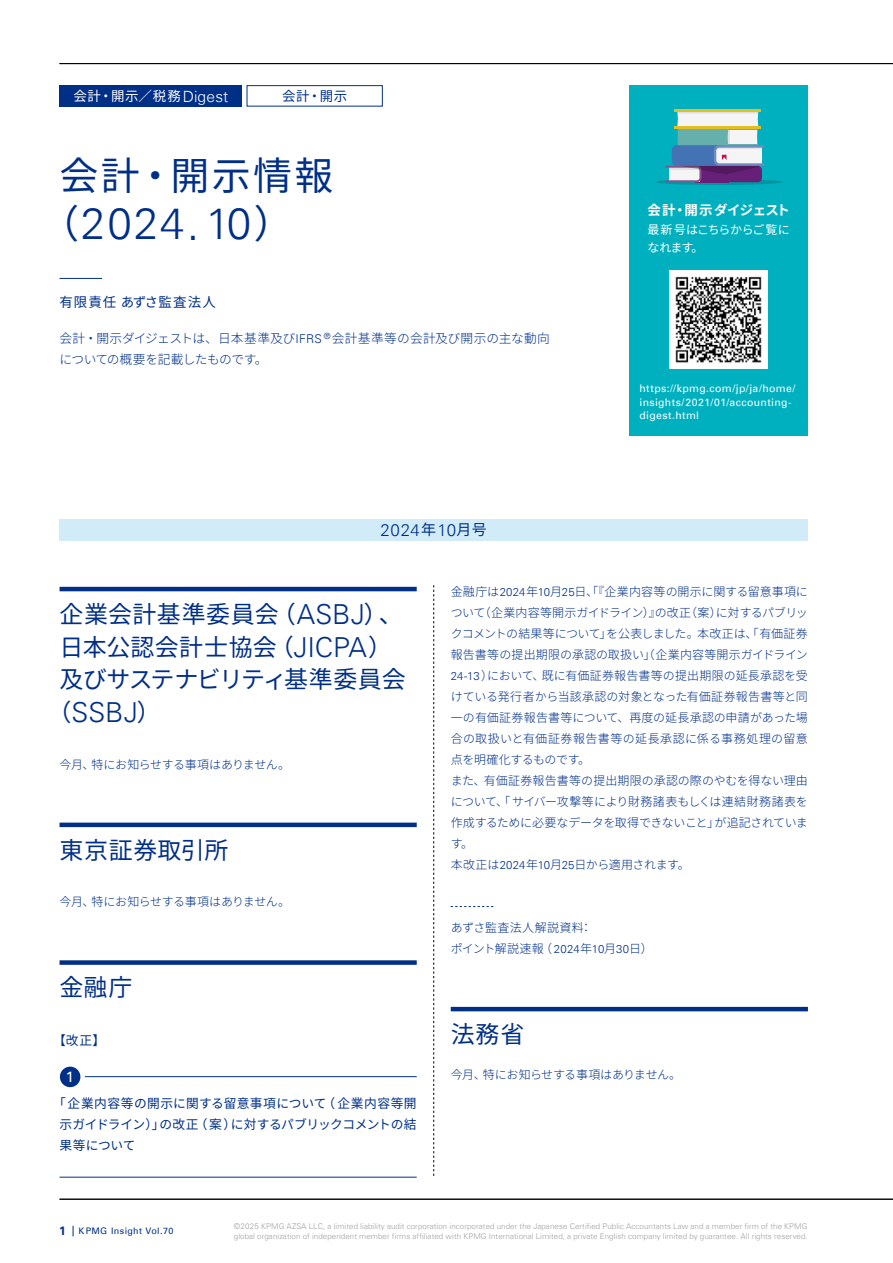
<style>
.page{position:relative;width:893px;height:1263px;background:#fff}
.page>*{position:absolute;margin:0;border:0;box-sizing:border-box;transform-origin:0 0}
.t1{font:300 44.1px "Universfor KPMG";letter-spacing:.045em;color:#002f87}
.t2{font:39px "Noto Sans CJ Kjp";letter-spacing:.06em;color:#002f87}
.t3{font:300 27.6px "Universfor KPMG";color:#002f87}
.t4{font:24px/32.7px "Noto Sans CJ Kjp";letter-spacing:.005em;color:#002f87}
.t5{font:300 16.95px "Universfor KPMG";letter-spacing:.025em;color:#002f87}
.t6{font:15px "Universfor KPMG";color:#fff}
.t7{font:13.5px "Noto Sans CJ Kjp";letter-spacing:.065em;color:#002f87}
.t8{font:13.5px "Noto Sans CJ Kjp";color:#fff}
.t9{font:700 13.5px "Noto Sans CJ Kjp";letter-spacing:-.03em;color:#fff}
.t10{font:12.75px/21px "Noto Sans CJ Kjp";letter-spacing:-.015em;color:#002f87;text-align:justify}
.t11{font:300 12.75px/21px "Noto Sans CJ Kjp";letter-spacing:-.015em;color:#002f87}
.t12{font:300 12px/21px "Noto Sans CJ Kjp";letter-spacing:-.005em;color:#002f87}
.t13{font:300 12px "Noto Sans CJ Kjp";letter-spacing:-.025em;color:#002f87}
.t14{font:300 12px/21px "Noto Sans CJ Kjp";letter-spacing:.015em;color:#002f87}
.t15{font:12px/18px "Noto Sans CJ Kjp";letter-spacing:-.03em;color:#fff}
.t16{font:700 12px "Universfor KPMG";color:#002f87}
.t17{font:10.5px/13.5px "Universfor KPMG";letter-spacing:.03em;color:#fff}
.t18{font:9px "Universfor KPMG";letter-spacing:.02em;color:#002f87}
.t19{font:300 7.95px/9.8px "Universfor KPMG";letter-spacing:.01em;color:#9fa0a0}
.s1{font-family:"Universfor KPMG";font-weight:300;font-size:15.45px}
.s2{font-family:"Noto Sans CJ Kjp";font-weight:400;font-size:39px}
.s3{font-size:44.85px}
.s4{font-family:"Universfor KPMG";font-size:12.15px}
.s5{font-family:"Noto Sans CJ Kjp";font-weight:400;font-size:15px}
.s6{font-family:"Universfor KPMG";font-weight:300;font-size:27.6px}
.s7{font-family:"Noto Sans CJ Kjp";font-weight:400;font-size:24px}
.s8{font-family:"Universfor KPMG";font-size:11.4px}
</style>
<div class="page">
<hr style="left:60px;top:63px;width:833px;height:1px;background:#000">
<hr style="left:60px;top:1199px;width:833px;height:1px;background:#000">
<div style="left:247px;top:85px;width:136px;height:21px;border:1px solid #002f87"></div>
<div style="left:60px;top:85px;width:182px;height:21px;background:#002f87"></div>
<hr style="left:60px;top:278px;width:42px;height:1px;background:#002f87">
<div style="left:60px;top:519px;width:748px;height:21px;background:#d1ebf9"></div>
<hr style="left:60px;top:587px;width:357px;height:4px;background:#002f87">
<hr style="left:60px;top:823px;width:357px;height:4px;background:#002f87">
<div style="left:60px;top:960px;width:357px;height:5px;background:#002f87"></div>
<div style="left:60px;top:1067px;width:20px;height:20px;background:#002f87;border-radius:50%"></div>
<hr style="left:85px;top:1076px;width:332px;height:1px;background:#002f87">
<hr style="left:60px;top:1177px;width:357px;height:1px;background:#002f87">
<svg style="left:451px;top:906px;width:42px;height:1px"></svg>
<hr style="left:451px;top:1007px;width:357px;height:4px;background:#002f87">
<svg style="left:433px;top:585px;width:1px;height:591px"></svg>
<div style="left:629px;top:85px;width:179px;height:350px;background:#00b0bf"></div>
<svg style="left:655px;top:179px;width:127px;height:6px"></svg>
<hr style="left:675px;top:109px;width:86px;height:3px;background:#e4bf23">
<svg style="left:666px;top:111px;width:98px;height:71px;background:#90a9ba"></svg>
<img style="left:670px;top:270px;width:97px;height:98px">
<p class="t8" style="left:73px;top:88px;width:157px">会計・開示／税務<span class="s1">Digest</span></p>
<p class="t7" style="left:282px;top:88px;width:67px">会計・開示</p>
<h2 class="t2" style="left:60px;top:154px;width:275px">会計・開示情報</h2>
<h1 class="t1" style="left:40px;top:197px;width:254px"><span class="s2">（</span>2024<span class="s3">.</span>10<span class="s2">）</span></h1>
<p class="t7" style="left:60px;top:294px;width:158px">有限責任あずさ監査法人</p>
<p class="t11" style="left:60px;top:328px;width:492px">会計・開示ダイジェストは、日本基準及び<span class="s4">IFRS</span> <sup>®</sup>会計基準等の会計及び開示の主な動向についての概要を記載したものです。</p>
<h3 class="t5" style="left:381px;top:519px;width:108px">2024<span class="s5">年</span>10<span class="s5">月号</span></h3>
<p class="t9" style="left:647px;top:202px;width:144px">会計・開示ダイジェスト</p>
<p class="t15" style="left:647px;top:220px;width:144px">最新号はこちらからご覧になれます。</p>
<p class="t17" style="left:639px;top:382px;width:157px">https://kpmg.com/jp/ja/home/ insights/2021/01/accounting&shy;digest.html</p>
<h3 class="t4" style="left:60px;top:598px;width:348px">企業会計基準委員会（<span class="s6">ASBJ</span>）、日本公認会計士協会（<span class="s6">JICPA</span>）及びサステナビリティ基準委員会</h3>
<h3 class="t3" style="left:48px;top:696px;width:115px"><span class="s7">（</span>SSBJ<span class="s7">）</span></h3>
<p class="t13" style="left:60px;top:757px;width:232px">今月、特にお知らせする事項はありません。</p>
<h3 class="t4" style="left:60px;top:834px;width:171px">東京証券取引所</h3>
<p class="t13" style="left:60px;top:895px;width:232px">今月、特にお知らせする事項はありません。</p>
<h3 class="t4" style="left:60px;top:972px;width:75px">金融庁</h3>
<p class="t10" style="left:53px;top:1030px;width:54px">【改正】</p>
<p class="t6" style="left:66px;top:1068px;width:10px">1</p>
<p class="t10" style="left:60px;top:1093px;width:359px;text-indent:-6px">「企業内容等の開示に関する留意事項について（企業内容等開示ガイドライン）」の改正（案）に対するパブリックコメントの結果等について</p>
<p class="t12" style="left:451px;top:581px;width:359px">金融庁は<span class="s8">2024</span>年<span class="s8">10</span>月<span class="s8">25</span>日、「『企業内容等の開示に関する留意事項について（企業内容等開示ガイドライン）』の改正（案）に対するパブリックコメントの結果等について」を公表しました。本改正は、「有価証券報告書等の提出期限の承認の取扱い」（企業内容等開示ガイドライン<br><span class="s8">24-13</span>）において、既に有価証券報告書等の提出期限の延長承認を受けている発行者から当該承認の対象となった有価証券報告書等と同一の有価証券報告書等について、再度の延長承認の申請があった場合の取扱いと有価証券報告書等の延長承認に係る事務処理の留意点を明確化するものです。<br>また、有価証券報告書等の提出期限の承認の際のやむを得ない理由について、「サイバー攻撃等により財務諸表もしくは連結財務諸表を作成するために必要なデータを取得できないこと」が追記されています。<br>本改正は<span class="s8">2024</span>年<span class="s8">10</span>月<span class="s8">25</span>日から適用されます。</p>
<p class="t14" style="left:451px;top:917px;width:203px">あずさ監査法人解説資料：<br>ポイント解説速報（<span class="s8">2024</span>年<span class="s8">10</span>月<span class="s8">30</span>日）</p>
<h3 class="t4" style="left:451px;top:1018px;width:75px">法務省</h3>
<p class="t13" style="left:451px;top:1068px;width:232px">今月、特にお知らせする事項はありません。</p>
<p class="t16" style="left:59px;top:1224px;width:8px">1</p>
<p class="t18" style="left:79px;top:1226px;width:96px">KPMG Insight Vol.70</p>
<p class="t19" style="left:234px;top:1221px;width:575px">©2025 KPMG AZSA LLC, a limited liability audit corporation incorporated under the Japanese Certified Public Accountants Law and a member firm of the KPMG global organization of independent member firms affiliated with KPMG International Limited, a private English company limited by guarantee. All rights reserved.</p>
</div>
